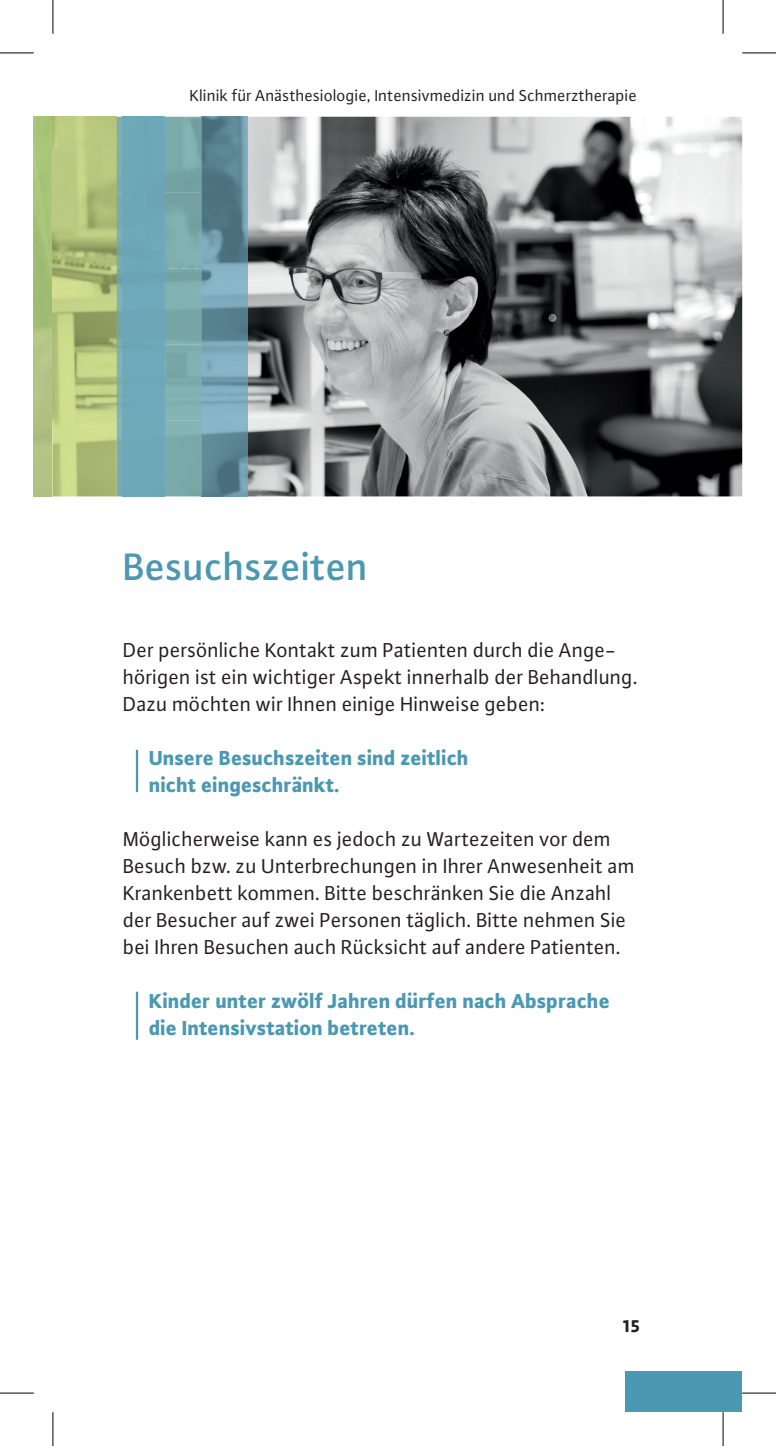
<style>
.page{position:relative;width:776px;height:1446px;background:#fff}
.page>*{position:absolute;margin:0;border:0;box-sizing:border-box;transform-origin:0 0}
.t1{font:500 40.5px "Plus Sans OT";color:#4a98b2}
.t2{font:21.38px/27px "Plus Sans OT";color:#231f20}
.t3{font:800 21.38px/27px "Plus Sans OT";color:#4a98b2}
.t4{font:800 18px "Plus Sans OT";color:#231f20}
.t5{font:16.88px "Plus Sans OT";color:#231f20}
</style>
<div class="page">
<img style="left:34px;top:117px;width:708px;height:379px">
<hr style="left:136px;top:749px;width:2px;height:43px;background:#4a98b2">
<hr style="left:136px;top:991px;width:2px;height:48px;background:#4a98b2">
<hr style="left:52px;top:117px;width:1px;height:379px;background:#d6e593">
<img style="left:53px;top:117px;width:64px;height:303px">
<img style="left:53px;top:420px;width:64px;height:76px">
<img style="left:117px;top:116px;width:131px;height:380px">
<div style="left:123px;top:116px;width:42px;height:380px;background:#6da8b9"></div>
<div style="left:625px;top:1370px;width:117px;height:41px;background:#4a98b2"></div>
<hr style="left:0;top:52px;width:34px;height:1px;background:#000">
<hr style="left:742px;top:52px;width:33px;height:1px;background:#000">
<hr style="left:0;top:1392px;width:34px;height:1px;background:#000">
<hr style="left:742px;top:1392px;width:33px;height:1px;background:#000">
<hr style="left:53px;top:0;width:1px;height:34px;background:#000">
<hr style="left:53px;top:1411px;width:1px;height:34px;background:#000">
<hr style="left:722px;top:0;width:1px;height:34px;background:#000">
<hr style="left:722px;top:1411px;width:1px;height:34px;background:#000">
<p class="t5" style="left:190px;top:86px;width:448px">Klinik für Anästhesiologie, Intensivmedizin und Schmerztherapie</p>
<h1 class="t1" style="left:123px;top:542px;width:246px">Besuchszeiten</h1>
<p class="t2" style="left:123px;top:636px;width:516px">Der persönliche Kontakt zum Patienten durch die Ange&shy;hörigen ist ein wichtiger Aspekt innerhalb der Behandlung.<br>Dazu möchten wir Ihnen einige Hinweise geben:</p>
<p class="t3" style="left:149px;top:744px;width:321px">Unsere Besuchszeiten sind zeitlich nicht eingeschränkt.</p>
<p class="t2" style="left:123px;top:825px;width:513px">Möglicherweise kann es jedoch zu Wartezeiten vor dem Besuch bzw. zu Unterbrechungen in Ihrer Anwesenheit am Krankenbett kommen. Bitte beschränken Sie die Anzahl der Besucher auf zwei Personen täglich. Bitte nehmen Sie bei Ihren Besuchen auch Rücksicht auf andere Patienten.</p>
<p class="t3" style="left:149px;top:986px;width:462px">Kinder unter zwölf Jahren dürfen nach Absprache die Intensivstation betreten.</p>
<p class="t4" style="left:622px;top:1314px;width:19px">15</p>
</div>
